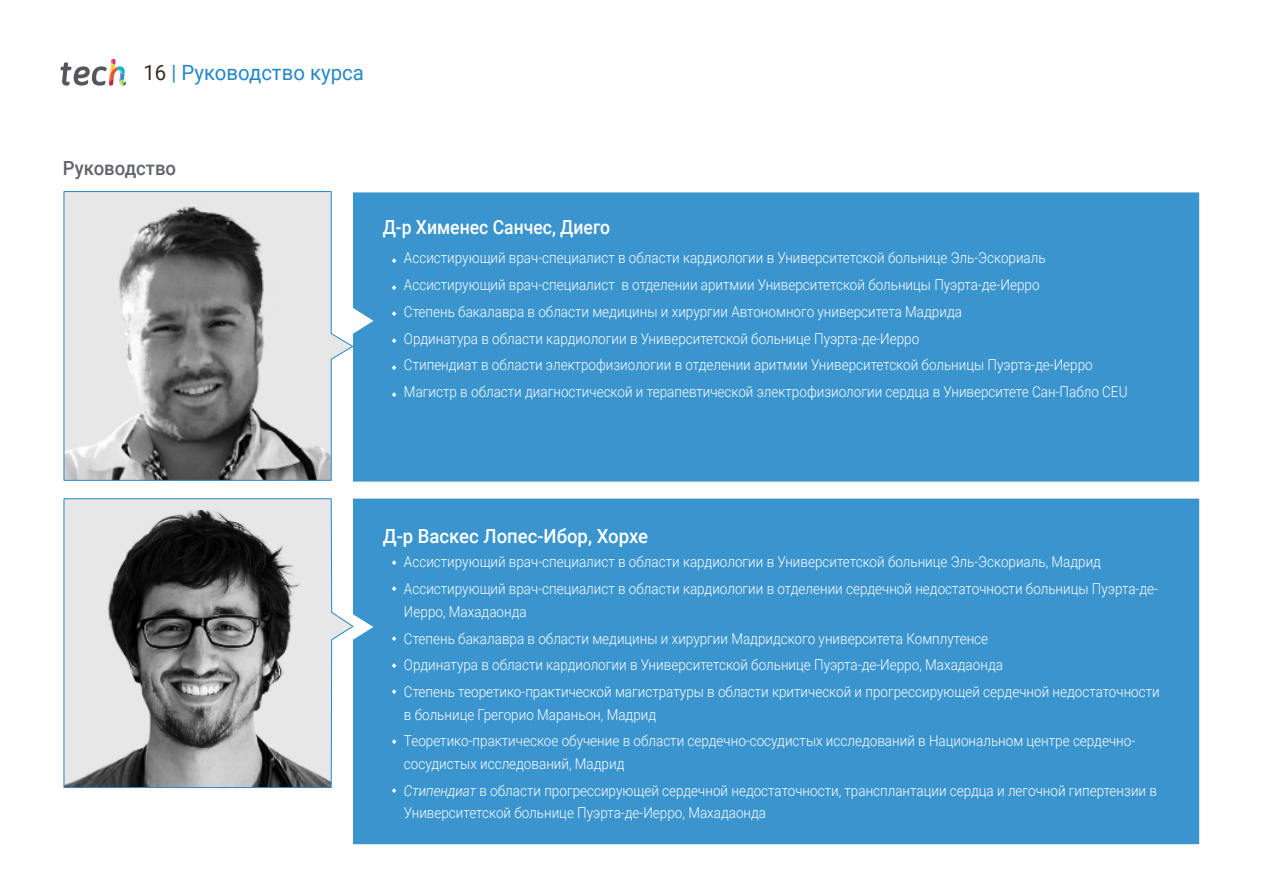
<style>
.page{position:relative;width:1263px;height:893px;background:#fff}
.page>*{position:absolute;margin:0;border:0;box-sizing:border-box;transform-origin:0 0}
.t1{font:21px "Roboto";color:#2488c9}
.t2{font:500 19.5px "Roboto";color:#fff;scale:.95 1}
.t3{font:500 19.5px "Roboto";color:#fff;scale:.9 1}
.t4{font:500 19.5px "Roboto";color:#61646a;scale:.95 1}
.t5{font:300 15px/26.7px "Roboto";color:#fff;scale:.9 1}
.s1{color:#312e20}
.s2{font-style:italic}
</style>
<div class="page">
<svg style="left:61px;top:59px;width:65px;height:27px"></svg>
<div style="left:353px;top:192px;width:846px;height:290px;background:#3a94ce"></div>
<div style="left:353px;top:499px;width:846px;height:345px;background:#3a94ce"></div>
<svg style="left:64px;top:191px;width:289px;height:290px;background:#b2b3b4"></svg>
<svg style="left:64px;top:498px;width:290px;height:290px;background:#a2a3a4"></svg>
<svg style="left:392px;top:258px;width:5px;height:5px"></svg>
<svg style="left:392px;top:285px;width:5px;height:5px"></svg>
<svg style="left:392px;top:311px;width:5px;height:5px"></svg>
<svg style="left:392px;top:338px;width:5px;height:5px"></svg>
<svg style="left:392px;top:365px;width:5px;height:5px"></svg>
<svg style="left:392px;top:392px;width:5px;height:5px"></svg>
<svg style="left:392px;top:560px;width:5px;height:5px"></svg>
<svg style="left:392px;top:587px;width:5px;height:5px"></svg>
<svg style="left:392px;top:636px;width:5px;height:5px"></svg>
<svg style="left:392px;top:663px;width:5px;height:5px"></svg>
<svg style="left:392px;top:689px;width:5px;height:5px"></svg>
<svg style="left:392px;top:739px;width:5px;height:5px"></svg>
<svg style="left:392px;top:788px;width:5px;height:5px"></svg>
<h1 class="t1" style="left:144px;top:57px;width:222px"><span class="s1">16</span> | Руководство курса</h1>
<h2 class="t4" style="left:63px;top:154px;width:121px">Руководство</h2>
<h2 class="t3" style="left:383px;top:213px;width:254px">Д-р Хименес Санчес, Диего</h2>
<p class="t5" style="left:404px;top:244px;width:805px">Ассистирующий врач-специалист в области кардиологии в Университетской больнице Эль-Эскориаль Ассистирующий врач-специалист в отделении аритмии Университетской больницы Пуэрта-де-Иерро<br>Степень бакалавра в области медицины и хирургии Автономного университета Мадрида<br>Ординатура в области кардиологии в Университетской больнице Пуэрта-де-Иерро<br>Стипендиат в области электрофизиологии в отделении аритмии Университетской больницы Пуэрта-де-Иерро Магистр в области диагностической и терапевтической электрофизиологии сердца в Университете Сан-Пабло CEU</p>
<h2 class="t2" style="left:383px;top:522px;width:281px">Д-р Васкес Лопес-Ибор, Хорхе</h2>
<p class="t5" style="left:404px;top:548px;width:839px">Ассистирующий врач-специалист в области кардиологии в Университетской больнице Эль-Эскориаль, Мадрид<br>Ассистирующий врач-специалист в области кардиологии в отделении сердечной недостаточности больницы Пуэрта-де-</p>
<p class="t5" style="left:404px;top:597px;width:841px">Иерро, Махадаонда<br>Степень бакалавра в области медицины и хирургии Мадридского университета Комплутенсе<br>Ординатура в области кардиологии в Университетской больнице Пуэрта-де-Иерро, Махадаонда<br>Степень теоретико-практической магистратуры в области критической и прогрессирующей сердечной недостаточности</p>
<p class="t5" style="left:404px;top:700px;width:814px">в больнице Грегорио Мараньон, Мадрид<br>Теоретико-практическое обучение в области сердечно-сосудистых исследований в Национальном центре сердечно-</p>
<p class="t5" style="left:404px;top:749px;width:838px">сосудистых исследований, Мадрид<br><span class="s2">Стипендиат</span> в области прогрессирующей сердечной недостаточности, трансплантации сердца и легочной гипертензии в</p>
<p class="t5" style="left:404px;top:799px;width:404px">Университетской больнице Пуэрта-де-Иерро, Махадаонда</p>
</div>
